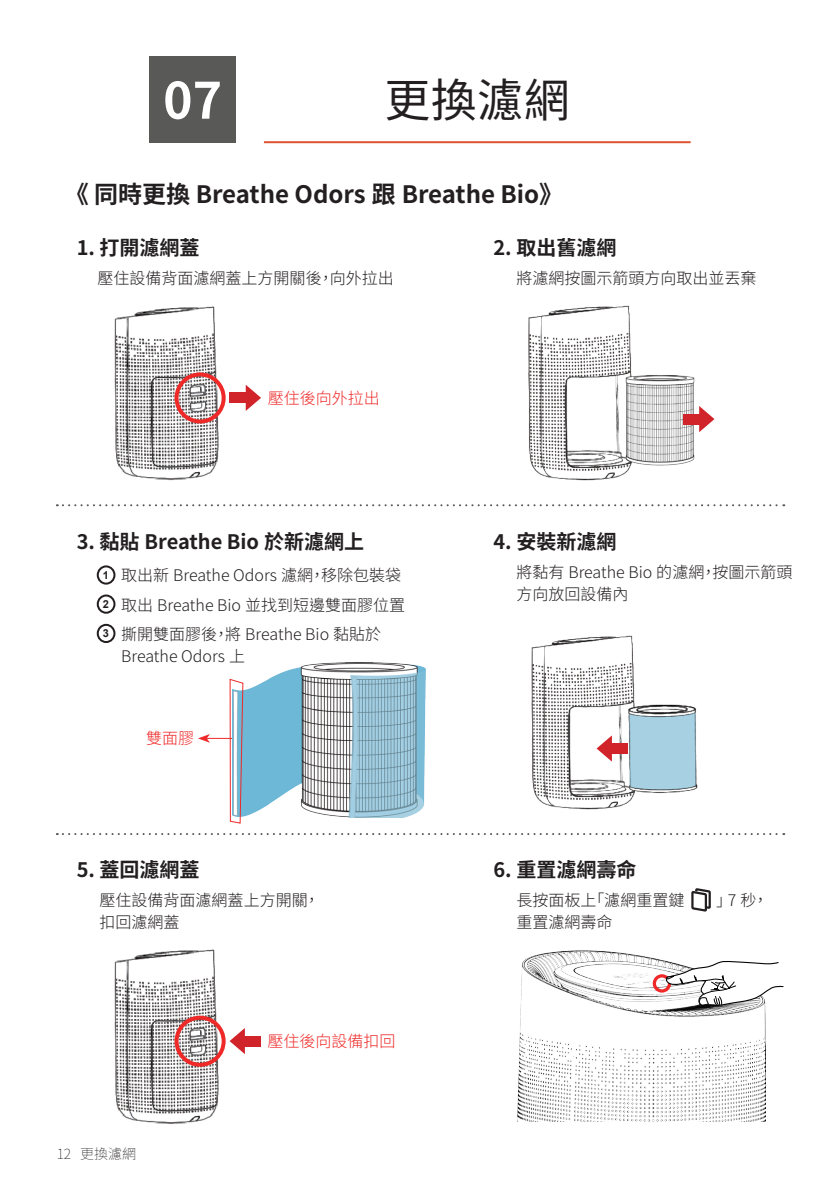
<style>
.page{position:relative;width:840px;height:1191px;background:#fff}
.page>*{position:absolute;margin:0;border:0;box-sizing:border-box;transform-origin:0 0}
.t1{font:700 50px "Noto Sans CJ Ktc";color:#fff}
.t2{font:46px "Noto Sans CJ Ktc";color:#231f20}
.t3{font:700 24px "Noto Sans CJ Ktc";color:#231f20}
.t4{font:700 20px "Noto Sans CJ Ktc";color:#231f20}
.t5{font:300 16px/22px "Noto Sans CJ Ktc";color:#231f20}
.t6{font:300 16px "Noto Sans CJ Ktc";color:#ee2928}
.t7{font:100 14px "Noto Sans CJ Ktc";color:#231f20}
.t8{font:700 11px "Arial";color:#231f20}
</style>
<div class="page">
<div style="left:149px;top:57px;width:87px;height:86px;background:#595a58"></div>
<hr style="left:264px;top:141px;width:426px;height:2px;background:#de5331">
<img style="left:528px;top:305px;width:170px;height:176px">
<img style="left:531px;top:635px;width:167px;height:175px">
<img style="left:114px;top:306px;width:118px;height:175px">
<svg style="left:57px;top:504px;width:726px;height:2px"></svg>
<svg style="left:57px;top:833px;width:726px;height:2px"></svg>
<div style="left:174px;top:372px;width:51px;height:51px;border:4px solid #ee2928;border-radius:50%"></div>
<svg style="left:245px;top:385px;width:16px;height:26px"></svg>
<div style="left:229px;top:393px;width:19px;height:10px;background:#d1232a"></div>
<svg style="left:698px;top:406px;width:16px;height:26px"></svg>
<div style="left:682px;top:414px;width:19px;height:10px;background:#d1232a"></div>
<svg style="left:596px;top:735px;width:15px;height:26px"></svg>
<div style="left:609px;top:743px;width:18px;height:10px;background:#d1232a"></div>
<img style="left:243px;top:663px;width:182px;height:154px">
<svg style="left:198px;top:678px;width:45px;height:145px"></svg>
<img style="left:114px;top:949px;width:112px;height:175px">
<div style="left:174px;top:1015px;width:51px;height:51px;border:4px solid #ee2928;border-radius:50%"></div>
<svg style="left:229px;top:1028px;width:16px;height:26px"></svg>
<div style="left:242px;top:1036px;width:19px;height:10px;background:#d1232a"></div>
<div style="left:97px;top:565px;width:18px;height:19px;border:2px solid #231f20;border-radius:50%"></div>
<div style="left:97px;top:594px;width:18px;height:19px;border:2px solid #231f20;border-radius:50%"></div>
<div style="left:97px;top:624px;width:18px;height:19px;border:2px solid #231f20;border-radius:50%"></div>
<svg style="left:691px;top:888px;width:19px;height:23px"></svg>
<img style="left:517px;top:950px;width:247px;height:171px">
<div style="left:652px;top:974px;width:18px;height:18px;border:3px solid #ee2928;border-radius:50%"></div>
<svg style="left:664px;top:960px;width:120px;height:47px"></svg>
<h1 class="t1" style="left:163px;top:72px;width:60px">07</h1>
<h2 class="t2" style="left:384px;top:75px;width:187px">更換濾網</h2>
<h3 class="t3" style="left:65px;top:181px;width:499px">《 同時更換 Breathe Odors 跟 Breathe Bio》</h3>
<p class="t4" style="left:77px;top:236px;width:124px">1. 打開濾網蓋</p>
<p class="t4" style="left:493px;top:236px;width:124px">2. 取出舊濾網</p>
<p class="t5" style="left:97px;top:267px;width:297px">壓住設備背面濾網蓋上方開關後，向外拉出</p>
<p class="t6" style="left:268px;top:389px;width:113px">壓住後向外拉出</p>
<p class="t4" style="left:77px;top:530px;width:289px">3. 黏貼 Breathe Bio 於新濾網上</p>
<p class="t8" style="left:103px;top:567px;width:8px">1</p>
<p class="t8" style="left:103px;top:597px;width:8px">2</p>
<p class="t8" style="left:103px;top:626px;width:8px">3</p>
<p class="t5" style="left:121px;top:564px;width:281px">取出新 Breathe Odors 濾網，移除包裝袋</p>
<p class="t5" style="left:121px;top:594px;width:285px">取出 Breathe Bio 並找到短邊雙面膠位置</p>
<p class="t5" style="left:121px;top:623px;width:261px">撕開雙面膠後，將 Breathe Bio 黏貼於<br>Breathe Odors 上</p>
<p class="t6" style="left:146px;top:729px;width:49px">雙面膠</p>
<p class="t5" style="left:516px;top:267px;width:241px">將濾網按圖示箭頭方向取出並丟棄</p>
<p class="t4" style="left:493px;top:530px;width:124px">4. 安裝新濾網</p>
<p class="t5" style="left:516px;top:561px;width:277px">將黏有 Breathe Bio 的濾網，按圖示箭頭方向放回設備內</p>
<p class="t4" style="left:77px;top:858px;width:124px">5. 蓋回濾網蓋</p>
<p class="t4" style="left:493px;top:858px;width:144px">6. 重置濾網壽命</p>
<p class="t5" style="left:99px;top:889px;width:221px">壓住設備背面濾網蓋上方開關，扣回濾網蓋</p>
<p class="t5" style="left:516px;top:889px;width:169px">長按面板上「濾網重置鍵</p>
<p class="t5" style="left:715px;top:889px;width:54px">」7 秒，</p>
<p class="t5" style="left:516px;top:911px;width:97px">重置濾網壽命</p>
<p class="t7" style="left:57px;top:1146px;width:16px">12</p>
<p class="t7" style="left:80px;top:1146px;width:57px">更換濾網</p>
<p class="t6" style="left:267px;top:1032px;width:129px">壓住後向設備扣回</p>
</div>
